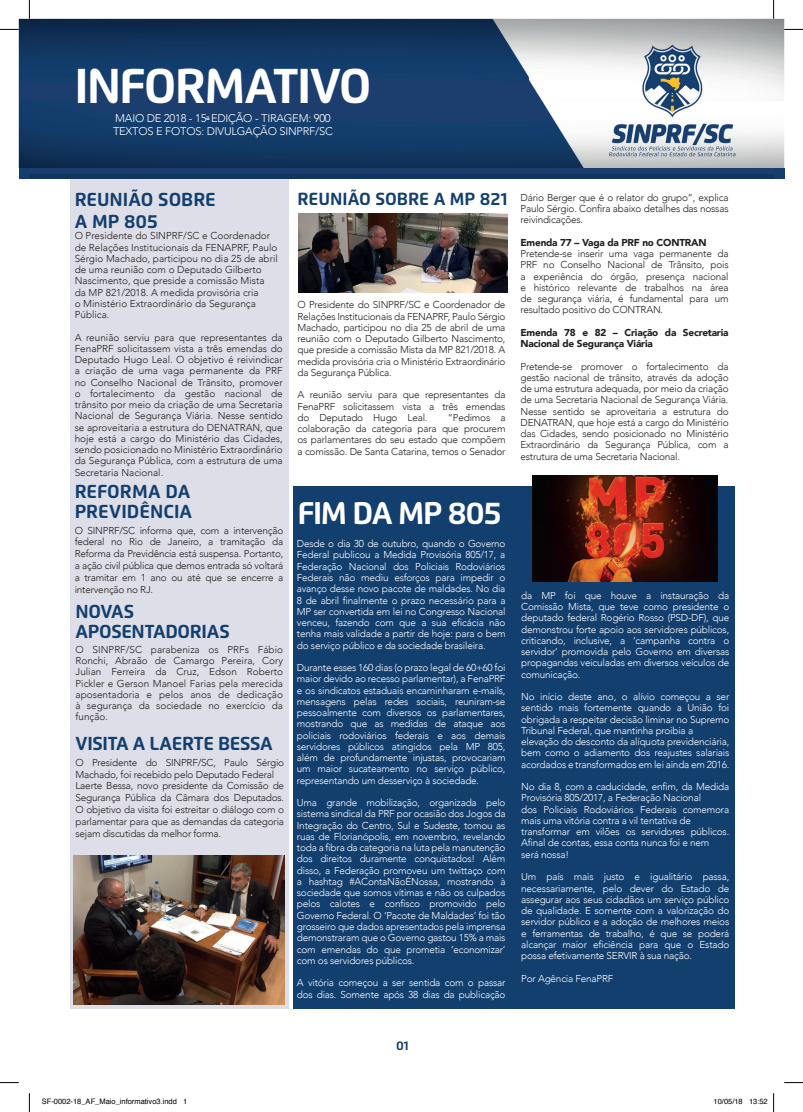
<style>
.page{position:relative;width:803px;height:1112px;background:#fff}
.page>*{position:absolute;margin:0;border:0;box-sizing:border-box;transform-origin:0 0}
.t1{font:700 48.75px "Flexo";letter-spacing:-.04em;color:#fff}
.t2{font:700 31.25px "Flexo";letter-spacing:-.04em;color:#fff}
.t3{font:700 18.75px/20px "Flexo";letter-spacing:-.01em;color:#133f6f}
.t4{font:700 12.5px "Flexo";color:#133f6f}
.t5{font:300 11.12px/12.5px "Avenir";letter-spacing:-.02em;color:#fff}
.t6{font:300 10px/11.2px "Avenir";letter-spacing:-.02em;color:#fff;text-align:justify}
.t7{font:300 10px/11.2px "Avenir";letter-spacing:-.02em;color:#231f20;text-align:justify}
.t8{font:300 10px/11.2px "Avenir";color:#231f20}
.t9{font:900 10px/11.2px "Avenir";letter-spacing:-.02em;color:#231f20}
.t10{font:7.5px "Helvetica";color:#000}
.s1{font-family:"Flexo";font-weight:700;font-size:17.5px;color:#133f6f}
</style>
<div class="page">
<div style="left:293px;top:486px;width:441px;height:522px;background:#133f6f"></div>
<img style="left:299px;top:214px;width:208px;height:78px">
<div style="left:70px;top:179px;width:218px;height:829px;background:#dddee7"></div>
<img style="left:19px;top:19px;width:255px;height:149px">
<img style="left:274px;top:19px;width:510px;height:149px">
<div style="left:70px;top:159px;width:218px;height:9px;background:#102e53"></div>
<svg style="left:19px;top:168px;width:765px;height:11px;background:#163a67"></svg>
<img style="left:73px;top:855px;width:211px;height:149px">
<img style="left:533px;top:475px;width:185px;height:106px">
<svg style="left:0;top:29px;width:19px;height:1px"></svg>
<svg style="left:784px;top:29px;width:19px;height:1px"></svg>
<svg style="left:0;top:1082px;width:19px;height:1px"></svg>
<svg style="left:784px;top:1082px;width:19px;height:1px"></svg>
<svg style="left:29px;top:0;width:1px;height:19px"></svg>
<svg style="left:29px;top:1093px;width:1px;height:18px"></svg>
<svg style="left:773px;top:0;width:1px;height:19px"></svg>
<svg style="left:773px;top:1093px;width:1px;height:18px"></svg>
<h1 class="t1" style="left:74px;top:56px;width:299px">INFORMATIVO</h1>
<p class="t5" style="left:113px;top:112px;width:221px">MAIO DE 2018 - 15<sup>a</sup> EDIÇÃO - TIRAGEM: 900<br>TEXTOS E FOTOS: DIVULGAÇÃO SINPRF/SC</p>
<h3 class="t3" style="left:75px;top:187px;width:143px;line-height:22.5px">REUNIÃO SOBRE<br>A MP 805</h3>
<p class="t8" style="left:75px;top:230px;width:205px">O Presidente do SINPRF/SC e Coordenador de Relações Institucionais da FENAPRF, Paulo Sérgio Machado, participou no dia 25 de abril de uma reunião com o Deputado Gilberto Nascimento, que preside a comissão Mista da MP 821/2018. A medida provisória cria<br>o Ministério Extraordinário da Segurança Pública.</p>
<p class="t7" style="left:75px;top:331px;width:210px">A reunião serviu para que representantes da FenaPRF solicitassem vista a três emendas do Deputado Hugo Leal. O objetivo é reivindicar a criação de uma vaga permanente da PRF no Conselho Nacional de Trânsito, promover o fortalecimento da gestão nacional de trânsito por meio da criação de uma Secretaria Nacional de Segurança Viária. Nesse sentido se aproveitaria a estrutura do DENATRAN, que hoje está a cargo do Ministério das Cidades, sendo posicionado no Ministério Extraordinário da Segurança Pública, com a estrutura de uma Secretaria Nacional.</p>
<h3 class="t3" style="left:75px;top:481px;width:119px">REFORMA DA<br>PREVIDÊNCIA</h3>
<p class="t7" style="left:75px;top:524px;width:210px;line-height:11.9px">O SINPRF/SC informa que, com a intervenção federal no Rio de Janeiro, a tramitação da Reforma da Previdência está suspensa. Portanto, a ação civil pública que demos entrada só voltará a tramitar em 1 ano ou até que se encerre a intervenção no RJ.</p>
<h3 class="t3" style="left:76px;top:601px;width:156px">NOVAS<br>APOSENTADORIAS</h3>
<p class="t7" style="left:76px;top:643px;width:209px">O SINPRF/SC parabeniza os PRFs Fábio Ronchi, Abraão de Camargo Pereira, Cory Julian Ferreira da Cruz, Edson Roberto Pickler e Gerson Manoel Farias pela merecida aposentadoria e pelos anos de dedicação à segurança da sociedade no exercício da função.</p>
<h3 class="t3" style="left:76px;top:733px;width:199px">VISITA A LAERTE BESSA</h3>
<p class="t7" style="left:76px;top:756px;width:210px;line-height:11.9px;text-align:left">O Presidente do SINPRF/SC, Paulo Sérgio Machado, foi recebido pelo Deputado Federal Laerte Bessa, novo presidente da Comissão de Segurança Pública da Câmara dos Deputados.<br>O objetivo da visita foi estreitar o diálogo com o parlamentar para que as demandas da categoria sejam discutidas da melhor forma.</p>
<p class="t7" style="left:520px;top:191px;width:210px;text-indent:-223px"><span class="s1">REUNIÃO SOBRE A MP 821</span> Dário Berger que é o relator do grupo”, explica Paulo Sérgio. Confira abaixo detalhes das nossas reivindicações.</p>
<p class="t9" style="left:520px;top:236px;width:187px">Emenda 77 – Vaga da PRF no CONTRAN</p>
<p class="t7" style="left:520px;top:248px;width:210px">Pretende-se inserir uma vaga permanente da PRF no Conselho Nacional de Trânsito, pois a experiência do órgão, presença nacional e histórico relevante de trabalhos na área de segurança viária, é fundamental para um resultado positivo do CONTRAN.</p>
<p class="t9" style="left:520px;top:326px;width:210px">Emenda 78 e 82 – Criação da Secretaria<br>Nacional de Segurança Viária</p>
<p class="t7" style="left:520px;top:360px;width:210px">Pretende-se promover o fortalecimento da gestão nacional de trânsito, através da adoção de uma estrutura adequada, por meio da criação de uma Secretaria Nacional de Segurança Viária.<br>Nesse sentido se aproveitaria a estrutura do DENATRAN, que hoje está a cargo do Ministério das Cidades, sendo posicionado no Ministério Extraordinário da Segurança Pública, com a estrutura de uma Secretaria Nacional.</p>
<p class="t7" style="left:297px;top:299px;width:210px">O Presidente do SINPRF/SC e Coordenador de Relações Institucionais da FENAPRF, Paulo Sérgio Machado, participou no dia 25 de abril de uma reunião com o Deputado Gilberto Nascimento, que preside a comissão Mista da MP 821/2018. A medida provisória cria o Ministério Extraordinário da Segurança Pública.</p>
<p class="t7" style="left:297px;top:389px;width:210px">A reunião serviu para que representantes da FenaPRF solicitassem vista a três emendas do Deputado Hugo Leal.</p>
<p class="t7" style="left:297px;top:412px;width:210px;text-indent:150px">“Pedimos a colaboração da categoria para que procurem os parlamentares do seu estado que compõem a comissão. De Santa Catarina, temos o Senador</p>
<h2 class="t2" style="left:297px;top:493px;width:206px">FIM DA MP 805</h2>
<p class="t6" style="left:297px;top:538px;width:210px">Desde o dia 30 de outubro, quando o Governo Federal publicou a Medida Provisória 805/17, a Federação Nacional dos Policiais Rodoviários Federais não mediu esforços para impedir o avanço desse novo pacote de maldades. No dia 8 de abril finalmente o prazo necessário para a MP ser convertida em lei no Congresso Nacional venceu, fazendo com que a sua eficácia não tenha mais validade a partir de hoje: para o bem do serviço público e da sociedade brasileira.</p>
<p class="t6" style="left:297px;top:661px;width:210px">Durante esses 160 dias (o prazo legal de 60+60 foi maior devido ao recesso parlamentar), a FenaPRF e os sindicatos estaduais encaminharam e-mails, mensagens pelas redes sociais, reuniram-se pessoalmente com diversos os parlamentares, mostrando que as medidas de ataque aos policiais rodoviários federais e aos demais servidores públicos atingidos pela MP 805, além de profundamente injustas, provocariam um maior sucateamento no serviço público, representando um desserviço à sociedade.</p>
<p class="t6" style="left:297px;top:796px;width:210px">Uma grande mobilização, organizada pelo sistema sindical da PRF por ocasião dos Jogos da Integração do Centro, Sul e Sudeste, tomou as ruas de Florianópolis, em novembro, revelando toda a fibra da categoria na luta pela manutenção dos direitos duramente conquistados! Além disso, a Federação promoveu um twittaço com a hashtag #AContaNãoÉNossa, mostrando à sociedade que somos vítimas e não os culpados pelos calotes e confisco promovido pelo Governo Federal. O ‘Pacote de Maldades’ foi tão grosseiro que dados apresentados pela imprensa demonstraram que o Governo gastou 15% a mais com emendas do que prometia ‘economizar’ com os servidores públicos.</p>
<p class="t6" style="left:297px;top:976px;width:210px">A vitória começou a ser sentida com o passar dos dias. Somente após 38 dias da publicação</p>
<p class="t6" style="left:521px;top:589px;width:210px">da MP foi que houve a instauração da Comissão Mista, que teve como presidente o deputado federal Rogério Rosso (PSD-DF), que demonstrou forte apoio aos servidores públicos, criticando, inclusive, a ‘campanha contra o servidor’ promovida pelo Governo em diversas propagandas veiculadas em diversos veículos de comunicação.</p>
<p class="t6" style="left:521px;top:691px;width:210px;text-align:left">No início deste ano, o alívio começou a ser sentido mais fortemente quando a União foi obrigada a respeitar decisão liminar no Supremo Tribunal Federal, que mantinha proibia a elevação do desconto da alíquota previdenciária, bem como o adiamento dos reajustes salariais acordados e transformados em lei ainda em 2016.</p>
<p class="t6" style="left:521px;top:781px;width:210px;text-align:left">No dia 8, com a caducidade, enfim, da Medida Provisória 805/2017, a Federação Nacional<br>dos Policiais Rodoviários Federais comemora mais uma vitória contra a vil tentativa de transformar em vilões os servidores públicos.<br>Afinal de contas, essa conta nunca foi e nem será nossa!</p>
<p class="t6" style="left:521px;top:871px;width:210px">Um país mais justo e igualitário passa, necessariamente, pelo dever do Estado de assegurar aos seus cidadãos um serviço público de qualidade. E somente com a valorização do servidor público e a adoção de melhores meios e ferramentas de trabalho, é que se poderá alcançar maior eficiência para que o Estado possa efetivamente SERVIR à sua nação.</p>
<p class="t6" style="left:521px;top:972px;width:94px">Por Agência FenaPRF</p>
<p class="t4" style="left:396px;top:1037px;width:14px">01</p>
<p class="t10" style="left:42px;top:1095px;width:147px">SF-0002-18_AF_Maio_informativo3.indd 1</p>
<p class="t10" style="left:713px;top:1095px;width:56px">10/05/18 13:52</p>
</div>
